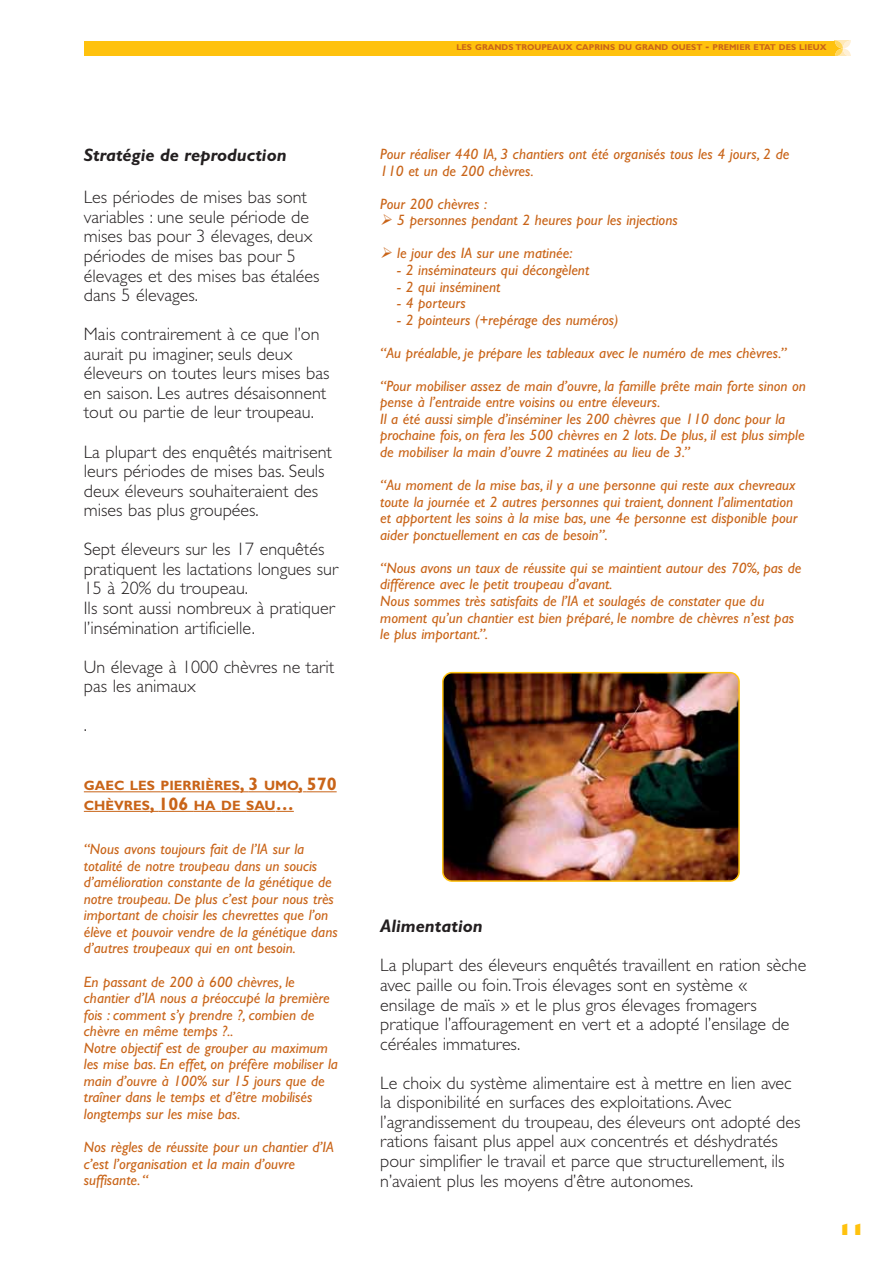
<style>
.page{position:relative;width:893px;height:1263px;background:#fff}
.page>*{position:absolute;margin:0;border:0;box-sizing:border-box;transform-origin:0 0}
.t1{font:300 18px/19.5px "Gill Sans Std";color:#231f20}
.t2{font:italic 700 18px "Gill Sans Std";color:#231f20}
.t3{font:italic 15px/16.5px "Gill Sans Std";color:#c96418}
.t4{font:800 15px "Gill Sans Std";color:#ffc20e}
.t5{font:700 13.5px/19.5px "Gill Sans Std";color:#c96418}
.t6{font:700 8.4px "Gill Sans Std";color:#c96419}
.s1{font-size:18px}
.s2{font-size:11.25px}
</style>
<div class="page">
<div style="left:84px;top:41px;width:750px;height:15px;background:#ffc20e"></div>
<svg style="left:834px;top:41px;width:17px;height:15px"></svg>
<hr style="left:84px;top:791px;width:46px;height:1px;background:#c96418">
<hr style="left:130px;top:791px;width:31px;height:1px;background:#c96418">
<hr style="left:161px;top:791px;width:79px;height:1px;background:#c96418">
<svg style="left:240px;top:791px;width:24px;height:1px"></svg>
<hr style="left:264px;top:791px;width:35px;height:1px;background:#c96418">
<hr style="left:307px;top:791px;width:30px;height:1px;background:#c96418">
<hr style="left:84px;top:811px;width:66px;height:1px;background:#c96418">
<hr style="left:158px;top:811px;width:36px;height:1px;background:#c96418">
<svg style="left:194px;top:811px;width:100px;height:1px"></svg>
<img style="left:442px;top:672px;width:298px;height:210px">
<p class="t2" style="left:84px;top:148px;width:204px">Stratégie de reproduction</p>
<p class="t1" style="left:84px;top:189px;width:237px">Les périodes de mises bas sont variables : une seule période de mises bas pour 3 élevages, deux périodes de mises bas pour 5 élevages et des mises bas étalées dans 5 élevages.</p>
<p class="t1" style="left:84px;top:326px;width:247px">Mais contrairement à ce que l’on aurait pu imaginer, seuls deux éleveurs on toutes leurs mises bas en saison. Les autres désaisonnent tout ou partie de leur troupeau.</p>
<p class="t1" style="left:84px;top:444px;width:250px">La plupart des enquêtés maitrisent leurs périodes de mises bas. Seuls deux éleveurs souhaiteraient des mises bas plus groupées.</p>
<p class="t1" style="left:84px;top:541px;width:256px">Sept éleveurs sur les 17 enquêtés pratiquent les lactations longues sur<br>15 à 20% du troupeau.<br>Ils sont aussi nombreux à pratiquer l’insémination artificielle.</p>
<p class="t1" style="left:84px;top:659px;width:252px">Un élevage à 1000 chèvres ne tarit pas les animaux</p>
<p class="t1" style="left:84px;top:717px;width:5px">.</p>
<p class="t5" style="left:84px;top:777px;width:254px">GAEC LES PIERRIÈRES<span class="s1">, 3</span> UMO<span class="s1">, 570<br></span>CHÈVRES<span class="s1">, 106</span> HA DE SAU<span class="s1">…</span></p>
<p class="t3" style="left:84px;top:842px;width:255px">“Nous avons toujours fait de l’IA sur la totalité de notre troupeau dans un soucis d’amélioration constante de la génétique de notre troupeau. De plus c’est pour nous très important de choisir les chevrettes que l’on élève et pouvoir vendre de la génétique dans d’autres troupeaux qui en ont besoin.</p>
<p class="t3" style="left:84px;top:975px;width:256px">En passant de 200 à 600 chèvres, le chantier d’IA nous a préoccupé la première fois : comment s’y prendre ?, combien de chèvre en même temps ?..<br>Notre objectif est de grouper au maximum les mise bas. En effet, on préfère mobiliser la main d’ouvre à 100% sur 15 jours que de traîner dans le temps et d’être mobilisés longtemps sur les mise bas.</p>
<p class="t3" style="left:84px;top:1140px;width:252px">Nos règles de réussite pour un chantier d’IA c’est l’organisation et la main d’ouvre suffisante.“</p>
<p class="t6" style="left:456px;top:44px;width:372px">LES GRANDS TROUPEAUX CAPRINS DU GRAND OUEST <span class="s2">-</span> PREMIER ETAT DES LIEUX</p>
<p class="t3" style="left:380px;top:147px;width:411px">Pour réaliser 440 IA, 3 chantiers ont été organisés tous les 4 jours, 2 de<br>110 et un de 200 chèvres.</p>
<p class="t3" style="left:397px;top:197px;width:282px;text-indent:-17px">Pour 200 chèvres :<br>5 personnes pendant 2 heures pour les injections</p>
<p class="t3" style="left:397px;top:247px;width:177px">le jour des IA sur une matinée:</p>
<p class="t3" style="left:397px;top:263px;width:193px">- 2 inséminateurs qui décongèlent</p>
<p class="t3" style="left:397px;top:280px;width:105px">- 2 qui inséminent</p>
<p class="t3" style="left:397px;top:296px;width:70px">- 4 porteurs</p>
<p class="t3" style="left:397px;top:313px;width:223px">- 2 pointeurs (+repérage des numéros)</p>
<p class="t3" style="left:380px;top:346px;width:408px">“Au préalable, je prépare les tableaux avec le numéro de mes chèvres.”</p>
<p class="t3" style="left:380px;top:379px;width:427px">“Pour mobiliser assez de main d’ouvre, la famille prête main forte sinon on pense à l’entraide entre voisins ou entre éleveurs.<br>Il a été aussi simple d’inséminer les 200 chèvres que 110 donc pour la prochaine fois, on fera les 500 chèvres en 2 lots. De plus, il est plus simple de mobiliser la main d’ouvre 2 matinées au lieu de 3.”</p>
<p class="t3" style="left:380px;top:478px;width:419px">“Au moment de la mise bas, il y a une personne qui reste aux chevreaux toute la journée et 2 autres personnes qui traient, donnent l’alimentation et apportent les soins à la mise bas, une 4e personne est disponible pour aider ponctuellement en cas de besoin”.</p>
<p class="t3" style="left:380px;top:561px;width:423px">“Nous avons un taux de réussite qui se maintient autour des 70%, pas de différence avec le petit troupeau d’avant.<br>Nous sommes très satisfaits de l’IA et soulagés de constater que du moment qu’un chantier est bien préparé, le nombre de chèvres n’est pas le plus important.”.</p>
<p class="t2" style="left:380px;top:920px;width:104px">Alimentation</p>
<p class="t1" style="left:380px;top:957px;width:428px">La plupart des éleveurs enquêtés travaillent en ration sèche avec paille ou foin.Trois élevages sont en système « ensilage de maïs » et le plus gros élevages fromagers pratique l’affouragement en vert et a adopté l’ensilage de céréales immatures.</p>
<p class="t1" style="left:380px;top:1075px;width:422px">Le choix du système alimentaire est à mettre en lien avec la disponibilité en surfaces des exploitations. Avec l’agrandissement du troupeau, des éleveurs ont adopté des rations faisant plus appel aux concentrés et déshydratés pour simplifier le travail et parce que structurellement, ils n’avaient plus les moyens d’être autonomes.</p>
<p class="t4" style="left:838px;top:1225px;width:27px">11</p>
</div>
